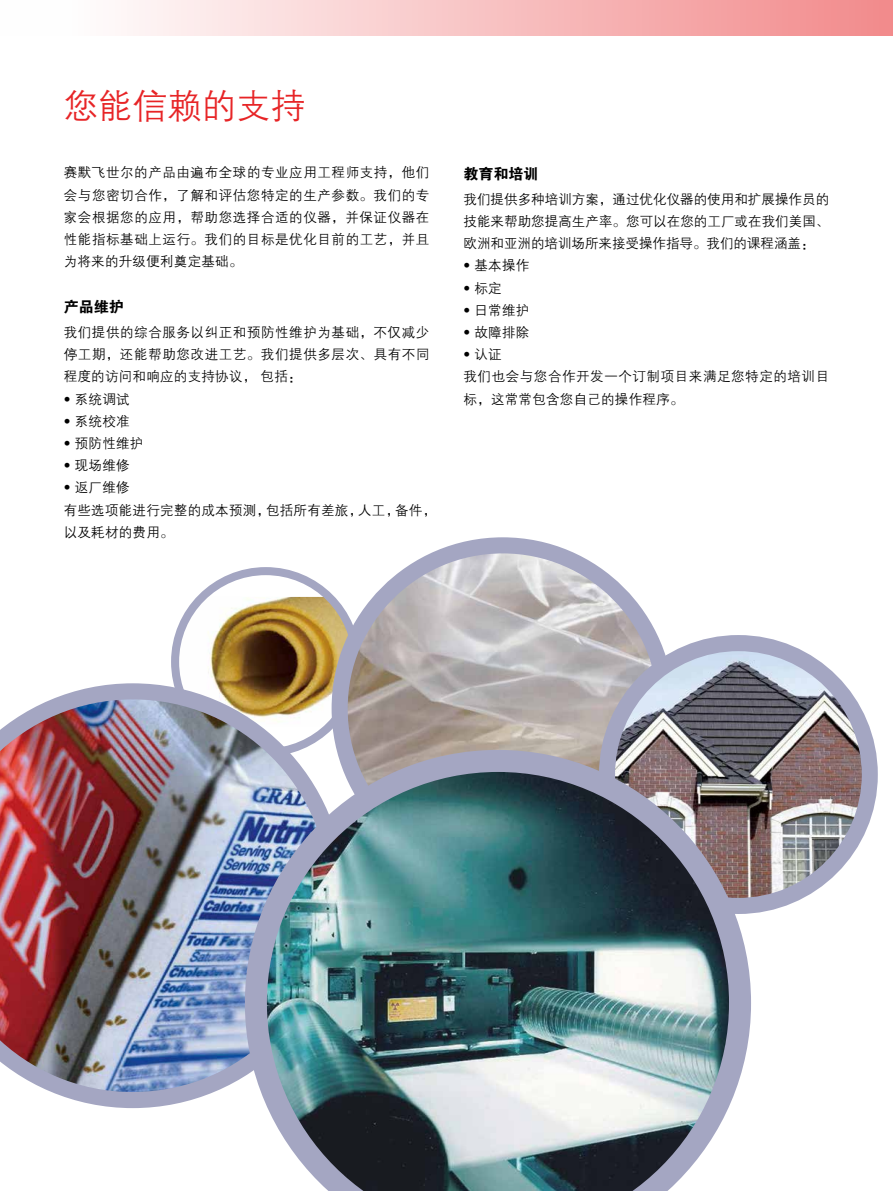
<style>
.page{position:relative;width:893px;height:1191px;background:#fff}
.page>*{position:absolute;margin:0;border:0;box-sizing:border-box;transform-origin:0 0}
.t1{font:34.5px "FZZDXJW GB1 0";color:#e72426}
.t2{font:15px "FZDHTJW GB1 0";color:#000}
.t3{font:13.5px/22.2px "FZZDXJW GB1 0";letter-spacing:.02em;color:#000;text-align:justify}
.t4{font:13.5px/22.2px "FZZDXJW GB1 0";letter-spacing:.045em;color:#000}
.s1{font-family:"Helvetica Neue LT Std";font-weight:300}
</style>
<div class="page">
<svg style="left:175px;top:571px;width:181px;height:181px"></svg>
<img style="left:175px;top:597px;width:165px;height:86px">
<div style="left:171px;top:567px;width:189px;height:189px;border:8px solid #a4a6c2;border-radius:50%"></div>
<img style="left:340px;top:549px;width:322px;height:201px">
<div style="left:332px;top:537px;width:342px;height:342px;border:16px solid #a4a6c2;border-radius:50%"></div>
<img style="left:0;top:683px;width:345px;height:425px">
<img style="left:611px;top:644px;width:259px;height:262px">
<div style="left:599px;top:635px;width:279px;height:279px;border:16px solid #a4a6c2;border-radius:50%"></div>
<img style="left:245px;top:750px;width:506px;height:441px">
<div style="left:0;top:0;width:893px;height:36px;background:linear-gradient(to right,#fff,#f28a8b)"></div>
<h1 class="t1" style="left:64px;top:87px;width:243px">您能信赖的支持</h1>
<p class="t3" style="left:64px;top:162px;width:367px">赛默飞世尔的产品由遍布全球的专业应用工程师支持，他们会与您密切合作，了解和评估您特定的生产参数。我们的专家会根据您的应用，帮助您选择合适的仪器，并保证仪器在性能指标基础上运行。我们的目标是优化目前的工艺，并且为将来的升级便利奠定基础。</p>
<p class="t2" style="left:64px;top:298px;width:61px">产品维护</p>
<p class="t3" style="left:64px;top:322px;width:367px">我们提供的综合服务以纠正和预防性维护为基础，不仅减少停工期，还能帮助您改进工艺。我们提供多层次、具有不同程度的访问和响应的支持协议，包括：</p>
<p class="t3" style="left:64px;top:388px;width:67px"><span class="s1">•</span> 系统调试</p>
<p class="t3" style="left:64px;top:410px;width:67px"><span class="s1">•</span> 系统校准</p>
<p class="t3" style="left:64px;top:433px;width:81px"><span class="s1">•</span> 预防性维护</p>
<p class="t3" style="left:64px;top:455px;width:67px"><span class="s1">•</span> 现场维修</p>
<p class="t3" style="left:64px;top:477px;width:374px;text-align:left"><span class="s1">•</span> 返厂维修<br>有些选项能进行完整的成本预测，包括所有差旅，人工，备件，以及耗材的费用。</p>
<p class="t2" style="left:463px;top:165px;width:76px">教育和培训</p>
<p class="t3" style="left:463px;top:188px;width:367px">我们提供多种培训方案，通过优化仪器的使用和扩展操作员的技能来帮助您提高生产率。您可以在您的工厂或在我们美国、欧洲和亚洲的培训场所来接受操作指导。我们的课程涵盖：</p>
<p class="t3" style="left:463px;top:255px;width:67px"><span class="s1">•</span> 基本操作</p>
<p class="t3" style="left:463px;top:277px;width:40px"><span class="s1">•</span> 标定</p>
<p class="t3" style="left:463px;top:299px;width:67px"><span class="s1">•</span> 日常维护</p>
<p class="t3" style="left:463px;top:322px;width:67px"><span class="s1">•</span> 故障排除</p>
<p class="t4" style="left:463px;top:344px;width:367px"><span class="s1">•</span> 认证<br>我们也会与您合作开发一个订制项目来满足您特定的培训目标，这常常包含您自己的操作程序。</p>
</div>
